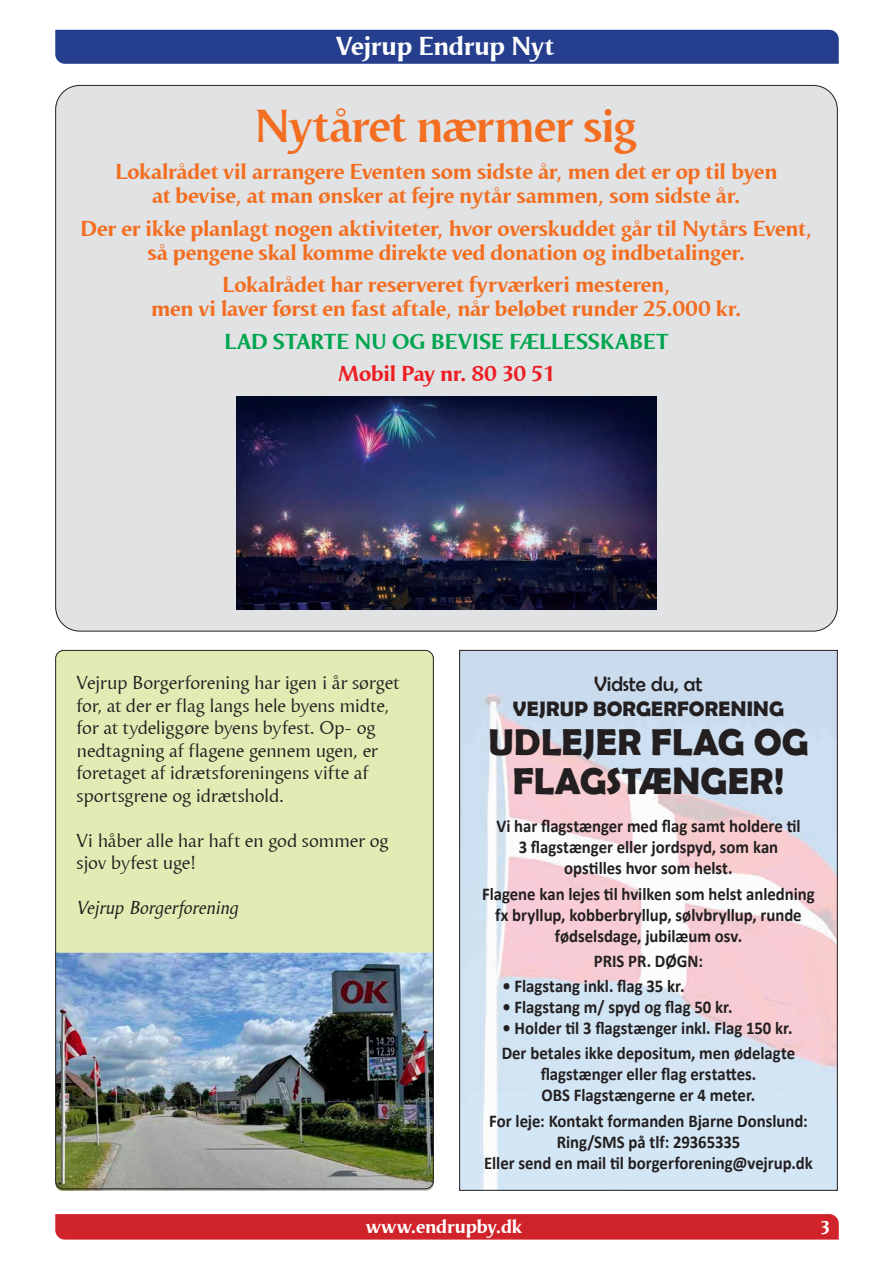
<style>
.page{position:relative;width:893px;height:1263px;background:#fff}
.page>*{position:absolute;margin:0;border:0;box-sizing:border-box;transform-origin:0 0}
.Overskrift{font:48px "Odense Demi";letter-spacing:-.015em;color:#f36e21}
.Brødtekst{font:700 37.5px/39px "Berlin Sans FB Demi";letter-spacing:.005em;color:#231f20;text-align:center}
.t1{font:700 27px "Odense";letter-spacing:-.015em;color:#fff}
.Brødtekst-2{font:700 22.5px/24px "Odense";letter-spacing:-.01em;color:#f36e21;text-align:center}
.Brødtekst-3{font:700 22.5px "Odense";letter-spacing:-.005em;color:#00a54f}
.Brødtekst-4{font:700 22.5px "Odense";letter-spacing:-.01em;color:#ee1d23}
.Brødtekst-5{font:700 21px "Berlin Sans FB Demi";letter-spacing:.01em;color:#231f20}
.Brødtekst-6{font:21px "Berlin Sans FB";letter-spacing:-.01em;color:#231f20}
.Brødtekst-7{font:19.5px/22.5px "Odense";letter-spacing:-.015em;color:#231f20}
.Brødtekst-8{font:italic 19.5px "Odense";letter-spacing:-.01em;color:#231f20}
.t2{font:700 19.5px "Odense";letter-spacing:-.005em;color:#fff}
.Brødtekst-9{font:700 18px/21px "Calibri";color:#231f20;text-align:center;scale:.93 1}
</style>
<div class="page">
<img style="left:461px;top:652px;width:375px;height:537px">
<div style="left:56px;top:85px;width:781px;height:546px;background:#e1e2e4;border-radius:24px"></div>
<img style="left:236px;top:396px;width:420px;height:213px">
<img style="left:55px;top:952px;width:379px;height:239px">
<div style="left:57px;top:652px;width:375px;height:300px;background:#e1ecb4"></div>
<div style="left:55px;top:30px;width:784px;height:34px;background:#253f8e"></div>
<div style="left:55px;top:1214px;width:784px;height:25px;background:#d1232a"></div>
<h3 class="t1" style="left:336px;top:31px;width:219px">Vejrup Endrup Nyt</h3>
<p class="Overskrift" style="left:254px;top:98px;width:384px">Nytåret nærmer sig</p>
<p class="Brødtekst-2" style="left:115px;top:160px;width:664px">Lokalrådet vil arrangere Eventen som sidste år, men det er op til byen at bevise, at man ønsker at fejre nytår sammen, som sidste år.</p>
<p class="Brødtekst-2" style="left:80px;top:216px;width:734px">Der er ikke planlagt nogen aktiviteter, hvor overskuddet går til Nytårs Event, så pengene skal komme direkte ved donation og indbetalinger.</p>
<p class="Brødtekst-2" style="left:151px;top:273px;width:592px">Lokalrådet har reserveret fyrværkeri mesteren,<br>men vi laver først en fast aftale, når beløbet runder 25.000 kr.</p>
<p class="Brødtekst-3" style="left:224px;top:328px;width:446px">LAD STARTE NU OG BEVISE FÆLLESSKABET</p>
<p class="Brødtekst-4" style="left:338px;top:361px;width:218px">Mobil Pay nr. 80 30 51</p>
<p class="Brødtekst-7" style="left:77px;top:671px;width:324px">Vejrup Borgerforening har igen i år sørget for, at der er flag langs hele byens midte, for at tydeliggøre byens byfest. Op- og nedtagning af flagene gennem ugen, er foretaget af idrætsforeningens vifte af sportsgrene og idrætshold.</p>
<p class="Brødtekst-7" style="left:77px;top:829px;width:314px">Vi håber alle har haft en god sommer og sjov byfest uge!</p>
<p class="Brødtekst-8" style="left:77px;top:896px;width:164px">Vejrup Borgerforening</p>
<p class="Brødtekst-6" style="left:594px;top:672px;width:110px">Vidste du, at</p>
<p class="Brødtekst-5" style="left:513px;top:697px;width:272px">VEJRUP BORGERFORENING</p>
<p class="Brødtekst" style="left:488px;top:722px;width:322px">UDLEJER FLAG OG<br>FLAGSTÆNGER!</p>
<p class="Brødtekst-9" style="left:496px;top:815px;width:329px">Vi har flagstænger med flag samt holdere til<br>3 flagstænger eller jordspyd, som kan opstilles hvor som helst.</p>
<p class="Brødtekst-9" style="left:482px;top:882px;width:359px">Flagene kan lejes til hvilken som helst anledning fx bryllup, kobberbryllup, sølvbryllup, runde fødselsdage, jubilæum osv.</p>
<p class="Brødtekst-9" style="left:594px;top:950px;width:119px">PRIS PR. DØGN:</p>
<p class="Brødtekst-9" style="left:502px;top:975px;width:197px">• Flagstang inkl. flag 35 kr.</p>
<p class="Brødtekst-9" style="left:502px;top:996px;width:249px">• Flagstang m/ spyd og flag 50 kr.</p>
<p class="Brødtekst-9" style="left:502px;top:1017px;width:313px">• Holder til 3 flagstænger inkl. Flag 150 kr.</p>
<p class="Brødtekst-9" style="left:502px;top:1042px;width:317px">Der betales ikke depositum, men ødelagte flagstænger eller flag erstattes.<br>OBS Flagstængerne er 4 meter.</p>
<p class="Brødtekst-9" style="left:484px;top:1109px;width:355px">For leje: Kontakt formanden Bjarne Donslund:<br>Ring/SMS på tlf: 29365335<br>Eller send en mail til borgerforening@vejrup.dk</p>
<p class="t2" style="left:366px;top:1215px;width:158px">www.endrupby.dk</p>
<p class="t2" style="left:820px;top:1217px;width:12px">3</p>
</div>
